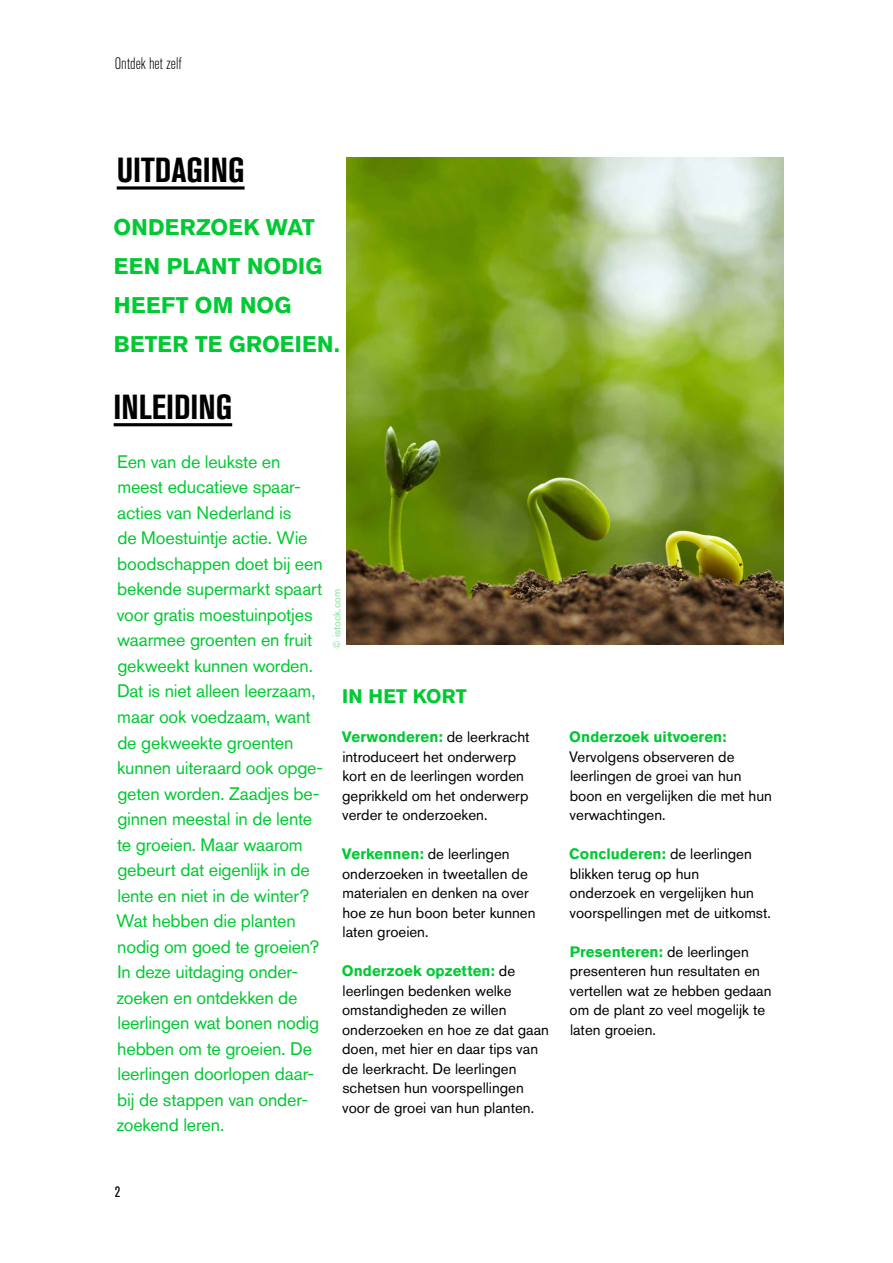
<style>
.page{position:relative;width:893px;height:1263px;background:#fff}
.page>*{position:absolute;margin:0;border:0;box-sizing:border-box;transform-origin:0 0}
.t1{font:700 condensed 34.5px "Akzidenz Grotesk BQ";color:#000}
.t2{font:700 22.5px/39px "Akzidenz Grotesk BQ";letter-spacing:.01em;color:#00c933}
.t3{font:700 19.5px "Akzidenz Grotesk BQ";letter-spacing:.01em;color:#00c933}
.t4{font:18px/25.5px "Akzidenz Grotesk BQ";letter-spacing:-.01em;color:#00c933}
.t5{font:300 condensed 16.5px "Akzidenz Grotesk BQ";color:#000}
.t6{font:15px/19.5px "Akzidenz Grotesk BQ";color:#000}
.t7{font:700 15px "Akzidenz Grotesk BQ";letter-spacing:.005em;color:#00c933}
.t8{font:condensed 15px "Akzidenz Grotesk BQ";color:#000}
.t9{font:10.5px "Akzidenz Grotesk BQ";color:#80e499}
.s1{font-weight:700;color:#00c933}
</style>
<div class="page">
<svg style="left:117px;top:186px;width:128px;height:4px"></svg>
<hr style="left:114px;top:423px;width:118px;height:3px;background:#000">
<img style="left:347px;top:157px;width:436px;height:488px">
<p class="t5" style="left:115px;top:55px;width:68px">Ontdek het zelf</p>
<h1 class="t1" style="left:117px;top:150px;width:129px">UITDAGING</h1>
<h2 class="t2" style="left:114px;top:208px;width:228px">ONDERZOEK WAT<br>EEN PLANT NODIG<br>HEEFT OM NOG<br>BETER TE GROEIEN.</h2>
<h1 class="t1" style="left:114px;top:387px;width:120px">INLEIDING</h1>
<p class="t4" style="left:116px;top:449px;width:208px">Een van de leukste en meest educatieve spaar&shy;acties van Nederland is<br>de Moestuintje actie. Wie boodschappen doet bij een bekende supermarkt spaart voor gratis moestuinpotjes waarmee groenten en fruit gekweekt kunnen worden.<br>Dat is niet alleen leerzaam, maar ook voedzaam, want de gekweekte groenten kunnen uiteraard ook opge&shy;geten worden. Zaadjes be&shy;ginnen meestal in de lente te groeien. Maar waarom gebeurt dat eigenlijk in de lente en niet in de winter?<br>Wat hebben die planten nodig om goed te groeien?<br>In deze uitdaging onder&shy;zoeken en ontdekken de leerlingen wat bonen nodig hebben om te groeien. De leerlingen doorlopen daar&shy;bij de stappen van onder&shy;zoekend leren.</p>
<p class="t9" style="left:330px;top:649px;width:61px;rotate:-90deg">© istock.com</p>
<h3 class="t3" style="left:342px;top:685px;width:126px">IN HET KORT</h3>
<p class="t6" style="left:342px;top:727px;width:189px"><span class="s1">Verwonderen:</span> de leerkracht introduceert het onderwerp kort en de leerlingen worden geprikkeld om het onderwerp verder te onderzoeken.</p>
<p class="t6" style="left:342px;top:844px;width:195px"><span class="s1">Verkennen:</span> de leerlingen onderzoeken in tweetallen de materialen en denken na over hoe ze hun boon beter kunnen laten groeien.</p>
<p class="t6" style="left:342px;top:961px;width:209px"><span class="s1">Onderzoek opzetten:</span> de leerlingen bedenken welke omstandigheden ze willen onderzoeken en hoe ze dat gaan doen, met hier en daar tips van de leerkracht. De leerlingen schetsen hun voorspellingen voor de groei van hun planten.</p>
<p class="t7" style="left:569px;top:728px;width:159px">Onderzoek uitvoeren:</p>
<p class="t6" style="left:569px;top:747px;width:204px">Vervolgens observeren de leerlingen de groei van hun boon en vergelijken die met hun verwachtingen.</p>
<p class="t6" style="left:569px;top:844px;width:203px"><span class="s1">Concluderen:</span> de leerlingen blikken terug op hun<br>onderzoek en vergelijken hun voorspellingen met de uitkomst.</p>
<p class="t6" style="left:570px;top:942px;width:203px"><span class="s1">Presenteren:</span> de leerlingen presenteren hun resultaten en vertellen wat ze hebben gedaan om de plant zo veel mogelijk te laten groeien.</p>
<p class="t8" style="left:115px;top:1184px;width:7px">2</p>
</div>
